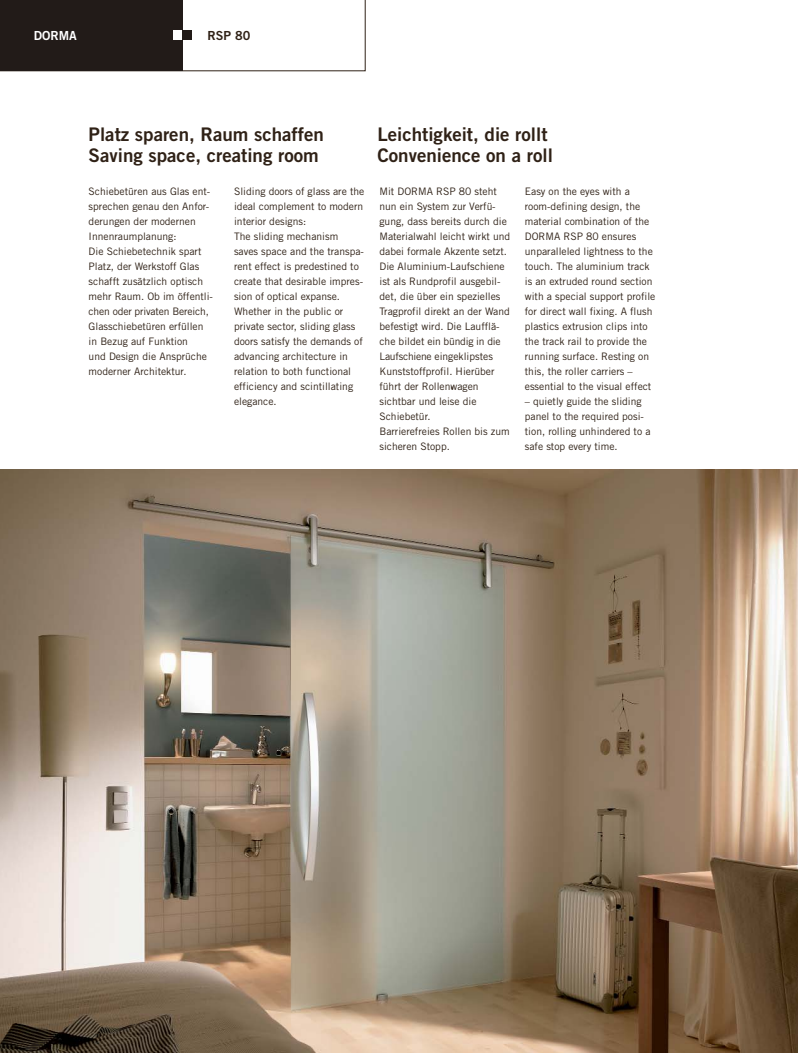
<style>
.page{position:relative;width:798px;height:1053px;background:#fff}
.page>*{position:absolute;margin:0;border:0;box-sizing:border-box;transform-origin:0 0}
.t1{font:18.75px/21.1px "Trade Gothic Bold Two";color:#2f2116}
.t2{font:12.5px "Trade Gothic Bold Two";color:#fff}
.t3{font:12.5px "Trade Gothic Bold Two";color:#2f2116}
.t4{font:10.25px/15px "Trade Gothic";color:#2f2116}
</style>
<div class="page">
<svg style="left:182px;top:0;width:183px;height:71px"></svg>
<div style="left:0;top:0;width:182px;height:71px;background:#221b18"></div>
<div style="left:173px;top:31px;width:9px;height:9px;background:#fff"></div>
<div style="left:182px;top:31px;width:10px;height:9px;background:#221b18"></div>
<img style="left:0;top:469px;width:797px;height:583px">
<p class="t2" style="left:34px;top:31px;width:45px">DORMA</p>
<p class="t3" style="left:207px;top:31px;width:45px">RSP 80</p>
<h1 class="t1" style="left:89px;top:126px;width:237px">Platz sparen, Raum schaffen<br>Saving space, creating room</h1>
<h1 class="t1" style="left:377px;top:126px;width:177px">Leichtigkeit, die rollt<br>Convenience on a roll</h1>
<p class="t4" style="left:89px;top:185px;width:126px">Schiebetüren aus Glas ent&shy;sprechen genau den Anfor&shy;derungen der modernen<br>Innenraumplanung:<br>Die Schiebetechnik spart<br>Platz, der Werkstoff Glas schafft zusätzlich optisch mehr Raum. Ob im öffentli&shy;chen oder privaten Bereich,<br>Glasschiebetüren erfüllen in Bezug auf Funktion<br>und Design die Ansprüche moderner Architektur.</p>
<p class="t4" style="left:234px;top:185px;width:132px">Sliding doors of glass are the ideal complement to modern interior designs:<br>The sliding mechanism saves space and the transpa&shy;rent effect is predestined to create that desirable impres&shy;sion of optical expanse.<br>Whether in the public or private sector, sliding glass doors satisfy the demands of advancing architecture in relation to both functional efficiency and scintillating elegance.</p>
<p class="t4" style="left:379px;top:185px;width:132px">Mit DORMA RSP 80 steht nun ein System zur Ver fü&shy;gung, dass bereits durch die<br>Materialwahl leicht wirkt und dabei formale Akzente setzt.<br>Die Aluminium-Laufschiene ist als Rundprofil ausgebil&shy;det, die über ein spezielles<br>Tragprofil direkt an der Wand befestigt wird. Die Laufflä&shy;che bildet ein bündig in die<br>Laufschiene eingeklipstes<br>Kunststoff profil. Hierüber führt der Rollen "wagen sichtbar und leise die<br>Schiebetür.<br>Barrierefreies Rollen bis zum sicheren Stopp.</p>
<p class="t4" style="left:524px;top:185px;width:132px">Easy on the eyes with a room-defining design, the material combination of the<br>DORMA RSP 80 ensures unparalleled lightness to the touch. The aluminium track is an extruded round section with a special support profile for direct wall fixing. A flush plastics extrusion clips into the track rail to provide the running surface. Resting on this, the roller carriers – essential to the visual effect</p>
<p class="t4" style="left:524px;top:395px;width:127px">– quietly guide the sliding panel to the required posi&shy;tion, rolling unhindered to a safe stop every time.</p>
</div>
